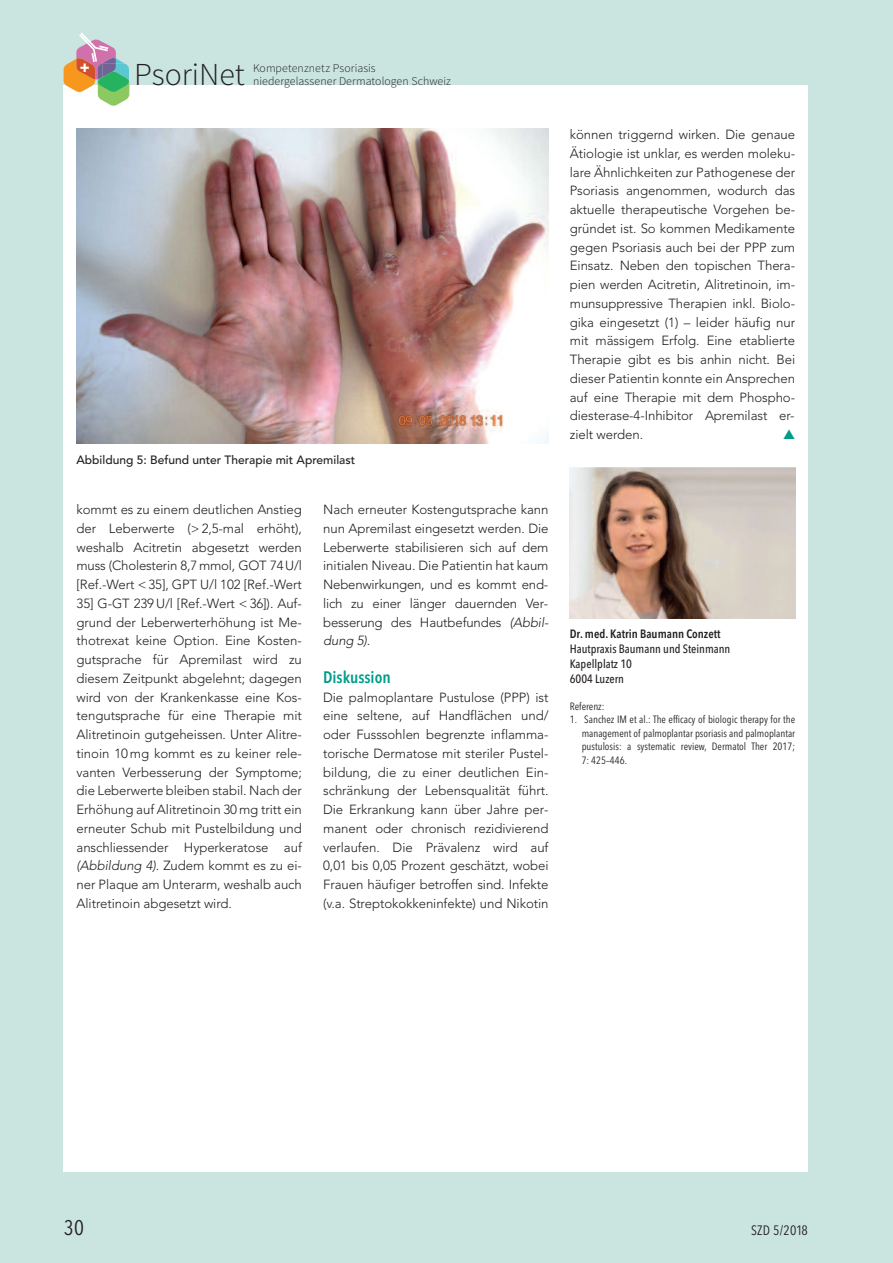
<style>
.page{position:relative;width:893px;height:1263px;background:#cae4e0}
.page>*{position:absolute;margin:0;border:0;box-sizing:border-box;transform-origin:0 0}
.t1{font:300 31.95px "Source Sans Pro";color:#231f20}
.t2{font:21px "Avenir Next Condensed";color:#231f20}
.t3{font:900 16.8px "Frutiger";color:#fff}
.t4{font:600 16.5px "Avenir Next Condensed";color:#009c88}
.t5{font:13.5px "Avenir Next Condensed";letter-spacing:.02em;color:#231f20}
.t6{font:300 13.2px/18.8px "Avenir";letter-spacing:-.005em;color:#231f20;text-align:justify}
.t7{font:500 12px/15px "Avenir Next Condensed";color:#231f20}
.t8{font:500 12px "Avenir";color:#231f20}
.t9{font:600 12px "Avenir Next Condensed";color:#231f20}
.t10{font:300 11.85px/12.8px "Source Sans Pro";letter-spacing:.01em;color:#231f20}
.t11{font:10.5px/13.5px "Avenir Next Condensed";color:#231f20;text-align:justify}
.s1{font-style:italic}
</style>
<div class="page">
<div style="left:64px;top:85px;width:744px;height:1086px;background:#fff"></div>
<svg style="left:64px;top:32px;width:65px;height:74px"></svg>
<img style="left:77px;top:129px;width:472px;height:314px">
<img style="left:570px;top:467px;width:225px;height:152px">
<p class="t3" style="left:80px;top:59px;width:12px">+</p>
<h1 class="t1" style="left:134px;top:62px;width:112px">PsoriNet</h1>
<p class="t10" style="left:253px;top:63px;width:199px">Kompetenznetz Psoriasis niedergelassener Dermatologen Schweiz</p>
<p class="t8" style="left:77px;top:449px;width:280px">Abbildung 5: Befund unter Therapie mit Apremilast</p>
<p class="t6" style="left:77px;top:500px;width:227px">kommt es zu einem deutlichen Anstieg der Leberwerte (&gt;2,5-mal erhöht), weshalb Acitretin abgesetzt werden muss (Cholesterin 8,7mmol, GOT 74U/l [Ref.-Wert &lt;35], GPT U/l 102 [Ref.-Wert 35] G-GT 239U/l [Ref.-Wert &lt;36]). Auf&shy;grund der Leberwerterhöhung ist Me&shy;thotrexat keine Option. Eine Kosten&shy;gutsprache für Apremilast wird zu diesem Zeitpunkt abgelehnt; dagegen wird von der Krankenkasse eine Kos&shy;tengutsprache für eine Therapie mit Alitretinoin gutgeheissen. Unter Alitre&shy;tinoin 10 mg kommt es zu keiner rele&shy;vanten Verbesserung der Symptome; die Leberwerte bleiben stabil. Nach der Erhöhung auf Alitretinoin 30 mg tritt ein erneuter Schub mit Pustelbildung und anschliessender Hyperkeratose auf <span class="s1">(Abbildung 4)</span>. Zudem kommt es zu ei&shy;ner Plaque am Unterarm, weshalb auch Alitretinoin abgesetzt wird.</p>
<p class="t6" style="left:323px;top:500px;width:227px">Nach erneuter Kostengutsprache kann nun Apremilast eingesetzt werden. Die Leberwerte stabilisieren sich auf dem initialen Niveau. Die Patientin hat kaum Nebenwirkungen, und es kommt end&shy;lich zu einer länger dauernden Ver&shy;besserung des Hautbefundes <span class="s1">(Abbil&shy;dung 5).</span></p>
<p class="t4" style="left:323px;top:663px;width:69px">Diskussion</p>
<p class="t6" style="left:323px;top:688px;width:227px">Die palmoplantare Pustulose (PPP) ist eine seltene, auf Handflächen und/ oder Fusssohlen begrenzte inflamma&shy;torische Dermatose mit steriler Pustel&shy;bildung, die zu einer deutlichen Ein&shy;schränkung der Lebensqualität führt.<br>Die Erkrankung kann über Jahre per&shy;manent oder chronisch rezidivierend verlaufen. Die Prävalenz wird auf 0,01 bis 0,05 Prozent geschätzt, wobei Frauen häufiger betroffen sind. Infekte (v.a. Streptokokkeninfekte) und Nikotin</p>
<p class="t6" style="left:570px;top:125px;width:227px">können triggernd wirken. Die genaue Ätiologie ist unklar, es werden moleku&shy;lare Ähnlichkeiten zur Pathogenese der Psoriasis angenommen, wodurch das aktuelle therapeutische Vorgehen be&shy;gründet ist. So kommen Medikamente gegen Psoriasis auch bei der PPP zum Einsatz. Neben den topischen Thera&shy;pien werden Acitretin, Alitretinoin, im&shy;munsuppressive Therapien inkl. Biolo&shy;gika eingesetzt (1) – leider häufig nur mit mässigem Erfolg. Eine etablierte Therapie gibt es bis anhin nicht. Bei dieser Patientin konnte ein Ansprechen auf eine Therapie mit dem Phospho&shy;diesterase-4-Inhibitor Apremilast er&shy;zielt werden.</p>
<p class="t9" style="left:570px;top:623px;width:152px">Dr. med. Katrin Baumann Conzett</p>
<p class="t7" style="left:570px;top:641px;width:162px">Hautpraxis Baumann und Steinmann<br>Kapellplatz 10<br>6004 Luzern</p>
<p class="t11" style="left:570px;top:699px;width:36px">Referenz:</p>
<p class="t11" style="left:582px;top:712px;width:215px;text-indent:-12px">1. Sanchez IM et al.: The efficacy of biologic therapy for the management of palmoplantar psoriasis and palmoplantar pustulosis: a systematic review, Dermatol Ther 2017; 7: 425–446.</p>
<h2 class="t2" style="left:64px;top:1209px;width:22px">30</h2>
<p class="t5" style="left:751px;top:1218px;width:58px">SZD 5/2018</p>
</div>
